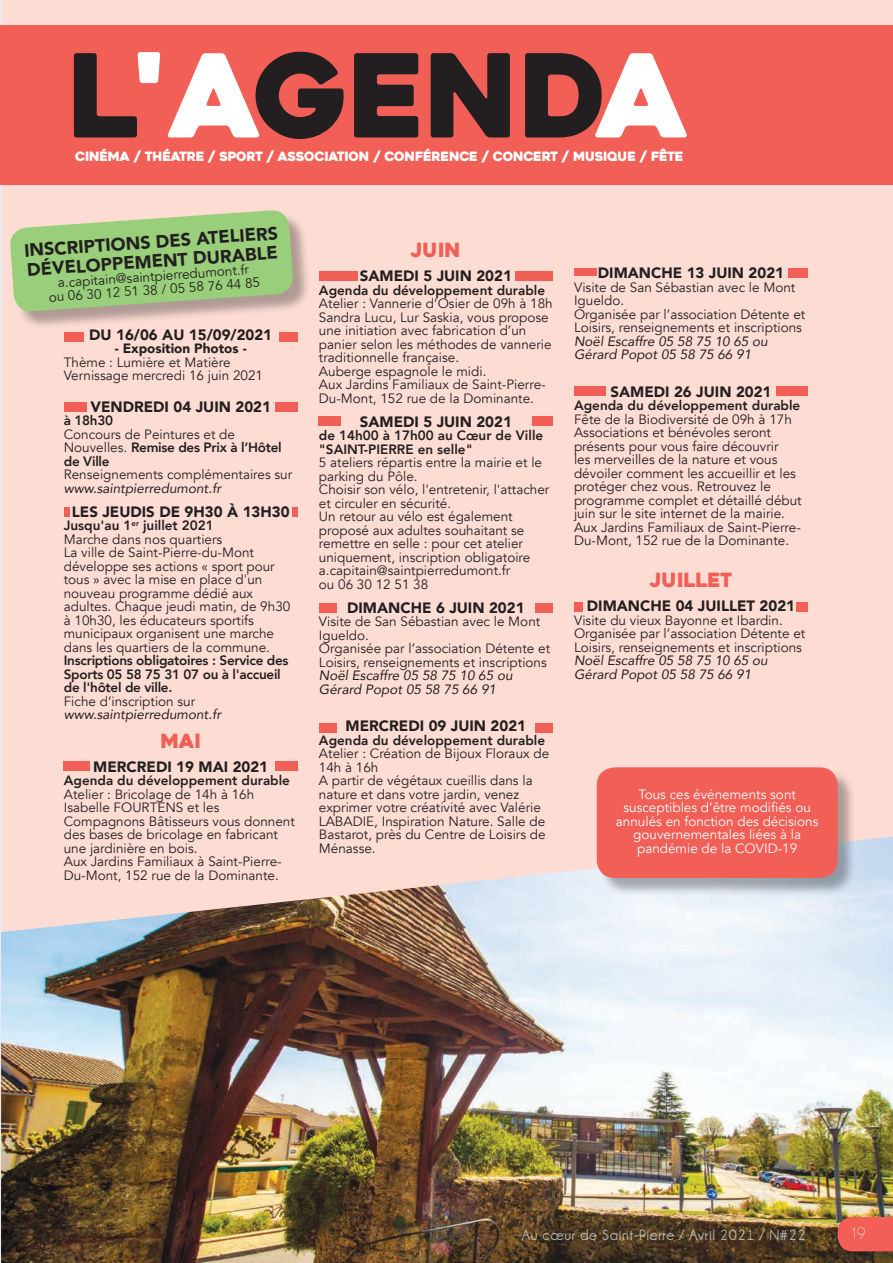
<style>
.page{position:relative;width:893px;height:1263px;background:#fff}
.page>*{position:absolute;margin:0;border:0;box-sizing:border-box;transform-origin:0 0}
.t1{font:115.2px "Heavitas";letter-spacing:-.02em;color:#231f20}
.t2{font:19.5px "Heavitas";color:#f15f56}
.t3{font:900 18px/19.5px "Avenir";color:#231f20}
.t4{font:100 16.5px "Leaner";color:#fff}
.t5{font:900 15px "Avenir";color:#231f20}
.t6{font:700 15px "Champagne&Limousines";letter-spacing:.04em;color:#fff}
.t7{font:13.5px/13.5px "Avenir";color:#231f20}
.t8{font:italic 13.5px/13.5px "Avenir";color:#231f20}
.t9{font:800 13.5px/13.5px "Avenir";color:#231f20}
.t10{font:13.5px/13.5px "Avenir";color:#fff;text-align:center}
.t11{font:800 13.5px/13.5px "Avenir";letter-spacing:-.02em;color:#231f20}
.t12{font:900 13.5px "Avenir";color:#231f20}
.t13{font:12.75px "Heavitas";letter-spacing:-.02em;color:#fff}
.s1{color:#fff}
.s2{font-weight:800}
</style>
<div class="page">
<div style="left:1px;top:0;width:892px;height:1263px;background:#fdddd3"></div>
<hr style="left:0;top:0;width:1px;height:1263px;background:#e9eaeb">
<div style="left:0;top:26px;width:893px;height:159px;background:#f15f56"></div>
<div style="left:319px;top:271px;width:38px;height:10px;background:#f15f56"></div>
<div style="left:516px;top:271px;width:37px;height:10px;background:#f15f56"></div>
<div style="left:319px;top:416px;width:22px;height:10px;background:#f15f56"></div>
<div style="left:532px;top:416px;width:21px;height:10px;background:#f15f56"></div>
<div style="left:574px;top:386px;width:31px;height:10px;background:#f15f56"></div>
<div style="left:776px;top:386px;width:32px;height:10px;background:#f15f56"></div>
<div style="left:574px;top:268px;width:23px;height:8px;background:#f15f56"></div>
<div style="left:788px;top:268px;width:20px;height:10px;background:#f15f56"></div>
<div style="left:574px;top:602px;width:9px;height:9px;background:#f15f56"></div>
<div style="left:797px;top:602px;width:11px;height:9px;background:#f15f56"></div>
<div style="left:319px;top:603px;width:18px;height:10px;background:#f15f56"></div>
<div style="left:535px;top:603px;width:18px;height:10px;background:#f15f56"></div>
<div style="left:319px;top:722px;width:18px;height:10px;background:#f15f56"></div>
<div style="left:535px;top:722px;width:18px;height:10px;background:#f15f56"></div>
<div style="left:64px;top:761px;width:26px;height:10px;background:#f15f56"></div>
<div style="left:275px;top:761px;width:23px;height:10px;background:#f15f56"></div>
<div style="left:64px;top:402px;width:23px;height:10px;background:#f15f56"></div>
<div style="left:276px;top:402px;width:22px;height:10px;background:#f15f56"></div>
<div style="left:64px;top:507px;width:6px;height:10px;background:#f15f56"></div>
<div style="left:293px;top:507px;width:5px;height:10px;background:#f15f56"></div>
<div style="left:64px;top:332px;width:19px;height:10px;background:#f15f56"></div>
<div style="left:279px;top:332px;width:19px;height:10px;background:#f15f56"></div>
<div style="left:13px;top:213px;width:298px;height:117px;background:#231f20;opacity:.35"></div>
<svg style="left:10px;top:210px;width:284px;height:102px;background:#a6cb86"></svg>
<img style="left:1px;top:836px;width:892px;height:427px">
<div style="left:840px;top:1219px;width:53px;height:44px;background:#231f20;opacity:.35"></div>
<div style="left:838px;top:1217px;width:55px;height:34px;background:#f15f56"></div>
<div style="left:599px;top:770px;width:258px;height:126px;background:#231f20;opacity:.35"></div>
<div style="left:597px;top:767px;width:241px;height:111px;background:#f15f56;border-radius:18px"></div>
<h1 class="t1" style="left:68px;top:25px;width:622px">L<span class="s1">'A</span>GEND<span class="s1">A</span></h1>
<p class="t13" style="left:75px;top:148px;width:610px">CINÉMA / THÉATRE / SPORT / ASSOCIATION / CONFÉRENCE / CONCERT / MUSIQUE / FÊTE</p>
<h3 class="t3" style="left:24px;top:240px;width:256px;rotate:-4deg">INSCRIPTIONS DES ATELIERS<br>DÉVELOPPEMENT DURABLE</h3>
<p class="t7" style="left:47px;top:277px;width:213px;text-align:center;rotate:-4deg">a.capitain@saintpierredumont.fr<br>ou 06 30 12 51 38 / 05 58 76 44 85</p>
<p class="t5" style="left:89px;top:322px;width:184px">DU 16/06 AU 15/09/2021</p>
<p class="t12" style="left:115px;top:337px;width:133px">- Exposition Photos -</p>
<p class="t7" style="left:64px;top:356px;width:201px">Thème : Lumière et Matière<br>Vernissage mercredi 16 juin 2021</p>
<p class="t5" style="left:90px;top:394px;width:182px">VENDREDI 04 JUIN 2021</p>
<p class="t9" style="left:64px;top:414px;width:51px">à 18h30</p>
<p class="t7" style="left:64px;top:428px;width:220px">Concours de Peintures et de<br>Nouvelles. <span class="s2">Remise des Prix à l’Hôtel de Ville</span></p>
<p class="t7" style="left:64px;top:468px;width:230px">Renseignements complémentaires sur</p>
<p class="t8" style="left:64px;top:481px;width:159px">www.saintpierredumont.fr</p>
<p class="t5" style="left:72px;top:499px;width:219px">LES JEUDIS DE 9H30 À 13H30</p>
<p class="t7" style="left:64px;top:519px;width:228px"><span class="s2">Jusqu'au 1</span><sup>er</sup> <span class="s2">juillet 2021<br></span>Marche dans nos quartiers<br>La ville de Saint-Pierre-du-Mont développe ses actions « sport pour tous » avec la mise en place d'un nouveau programme dédié aux adultes. Chaque jeudi matin, de 9h30 à 10h30, les éducateurs sportifs municipaux organisent une marche dans les quartiers de la commune.</p>
<p class="t11" style="left:64px;top:654px;width:226px">Inscriptions obligatoires : Service des<br>Sports 05 58 75 31 07 ou à l'accueil de l'hôtel de ville.</p>
<p class="t7" style="left:64px;top:695px;width:133px">Fiche d’inscription sur</p>
<p class="t8" style="left:64px;top:708px;width:159px">www.saintpierredumont.fr</p>
<h2 class="t2" style="left:160px;top:729px;width:42px">MAI</h2>
<p class="t5" style="left:93px;top:754px;width:176px">MERCREDI 19 MAI 2021</p>
<p class="t9" style="left:64px;top:774px;width:228px">Agenda du développement durable</p>
<p class="t7" style="left:64px;top:788px;width:233px">Atelier : Bricolage de 14h à 16h<br>Isabelle FOURTENS et les<br>Compagnons Bâtisseurs vous donnent des bases de bricolage en fabricant une jardinière en bois.<br>Aux Jardins Familiaux à Saint-Pierre-<br>Du-Mont, 152 rue de la Dominante.</p>
<h2 class="t2" style="left:411px;top:238px;width:52px">JUIN</h2>
<p class="t5" style="left:360px;top:263px;width:154px">SAMEDI 5 JUIN 2021</p>
<p class="t9" style="left:319px;top:283px;width:228px">Agenda du développement durable</p>
<p class="t7" style="left:319px;top:297px;width:235px">Atelier : Vannerie d’Osier de 09h à 18h Sandra Lucu, Lur Saskia, vous propose une initiation avec fabrication d’un panier selon les méthodes de vannerie traditionnelle française.<br>Auberge espagnole le midi.<br>Aux Jardins Familiaux de Saint-Pierre-Du-Mont, 152 rue de la Dominante.</p>
<p class="t5" style="left:360px;top:409px;width:154px">SAMEDI 5 JUIN 2021</p>
<p class="t9" style="left:319px;top:429px;width:226px">de 14h00 à 17h00 au Cœur de Ville "SAINT-PIERRE en selle"</p>
<p class="t7" style="left:319px;top:456px;width:232px">5 ateliers répartis entre la mairie et le parking du Pôle.<br>Choisir son vélo, l'entretenir, l'attacher et circuler en sécurité.<br>Un retour au vélo est également proposé aux adultes souhaitant se remettre en selle : pour cet atelier uniquement, inscription obligatoire a.capitain@saintpierredumont.fr<br>ou 06 30 12 51 38</p>
<p class="t5" style="left:347px;top:595px;width:179px">DIMANCHE 6 JUIN 2021</p>
<p class="t7" style="left:319px;top:615px;width:233px">Visite de San Sébastian avec le Mont<br>Igueldo.<br>Organisée par l’association Détente et<br>Loisirs, renseignements et inscriptions</p>
<p class="t8" style="left:319px;top:669px;width:195px">Noël Escaffre 05 58 75 10 65 ou<br>Gérard Popot 05 58 75 66 91</p>
<p class="t5" style="left:346px;top:713px;width:182px">MERCREDI 09 JUIN 2021</p>
<p class="t9" style="left:319px;top:733px;width:228px">Agenda du développement durable</p>
<p class="t7" style="left:319px;top:747px;width:232px">Atelier : Création de Bijoux Floraux de<br>14h à 16h<br>A partir de végétaux cueillis dans la nature et dans votre jardin, venez exprimer votre créativité avec Valérie<br>LABADIE, Inspiration Nature. Salle de<br>Bastarot, près du Centre de Loisirs de<br>Ménasse.</p>
<p class="t5" style="left:598px;top:260px;width:188px">DIMANCHE 13 JUIN 2021</p>
<p class="t7" style="left:574px;top:281px;width:233px">Visite de San Sébastian avec le Mont<br>Igueldo.<br>Organisée par l’association Détente et<br>Loisirs, renseignements et inscriptions</p>
<p class="t8" style="left:574px;top:334px;width:195px">Noël Escaffre 05 58 75 10 65 ou<br>Gérard Popot 05 58 75 66 91</p>
<p class="t5" style="left:610px;top:379px;width:163px">SAMEDI 26 JUIN 2021</p>
<p class="t9" style="left:574px;top:399px;width:228px">Agenda du développement durable</p>
<p class="t7" style="left:574px;top:413px;width:229px">Fête de la Biodiversité de 09h à 17h Associations et bénévoles seront présents pour vous faire découvrir<br>les merveilles de la nature et vous dévoiler comment les accueillir et les protéger chez vous. Retrouvez le programme complet et détaillé début juin sur le site internet de la mairie.<br>Aux Jardins Familiaux de Saint-Pierre-Du-Mont, 152 rue de la Dominante.</p>
<h2 class="t2" style="left:650px;top:568px;width:84px">JUILLET</h2>
<p class="t5" style="left:587px;top:593px;width:210px">DIMANCHE 04 JUILLET 2021</p>
<p class="t7" style="left:574px;top:614px;width:233px">Visite du vieux Bayonne et Ibardin.<br>Organisée par l’association Détente et<br>Loisirs, renseignements et inscriptions</p>
<p class="t8" style="left:574px;top:654px;width:195px">Noël Escaffre 05 58 75 10 65 ou<br>Gérard Popot 05 58 75 66 91</p>
<p class="t10" style="left:616px;top:788px;width:204px">Tous ces événements sont susceptibles d’être modifiés ou annulés en fonction des décisions gouvernementales liées à la pandémie de la COVID-19</p>
<p class="t6" style="left:522px;top:1226px;width:286px">Au cœur de Saint-Pierre / Avril 2021 / N#22</p>
<p class="t4" style="left:852px;top:1225px;width:16px">19</p>
</div>
